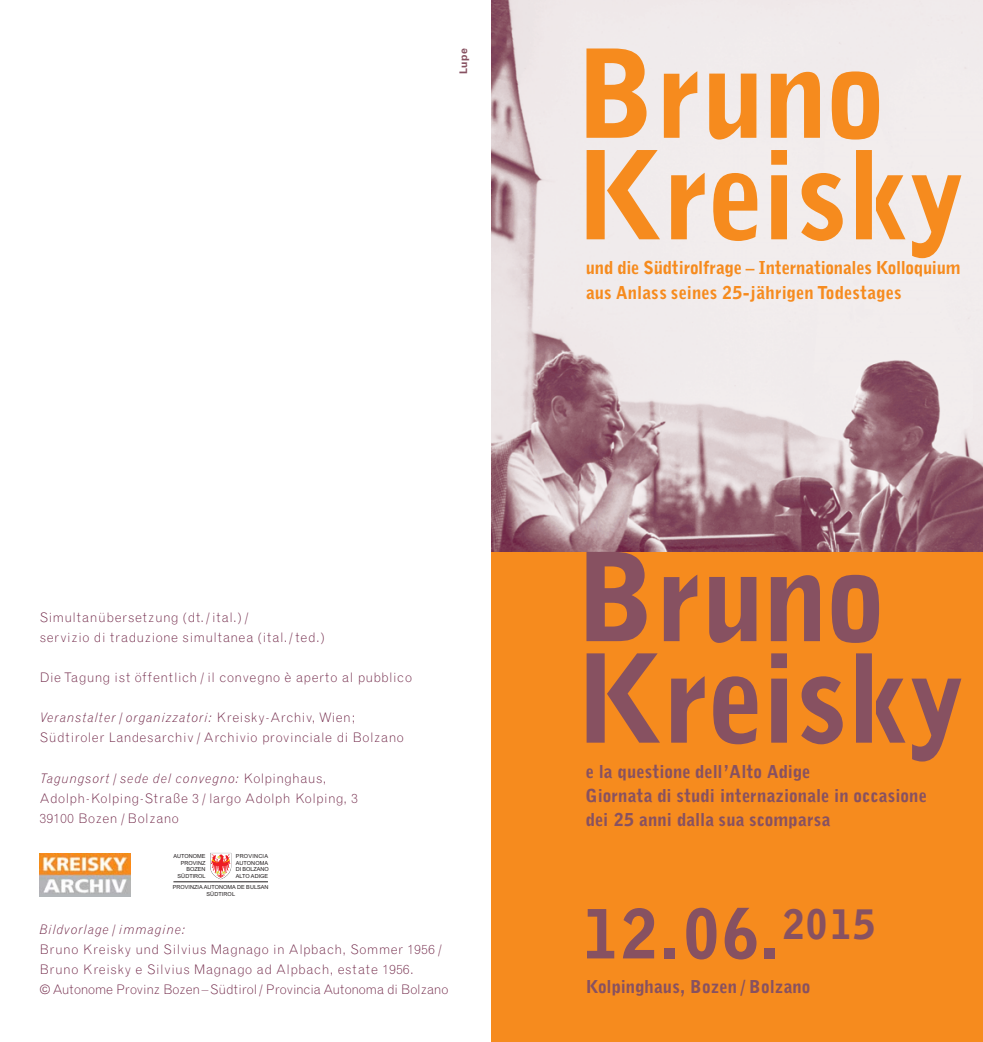
<style>
.page{position:relative;width:983px;height:1042px;background:#fff}
.page>*{position:absolute;margin:0;border:0;box-sizing:border-box;transform-origin:0 0}
.t1{font:900 119.52px/101.5px "Grotesque";letter-spacing:-.005em;color:#f68b1e}
.t2{font:900 119.52px/101.5px "Grotesque";letter-spacing:-.005em;color:#875161}
.t3{font:900 66.15px "Grotesque";color:#875161}
.t4{font:900 17.32px/24.3px "Grotesque";color:#875161}
.t5{font:900 17.32px/24.3px "Grotesque";letter-spacing:-.015em;color:#f68b1e}
.t6{font:300 13.12px/20.1px "Grotesque";letter-spacing:.035em;color:#6e2344}
.t7{font:italic 300 13.12px "Grotesque";letter-spacing:.05em;color:#6e2344}
.t8{font:700 10.5px "Univers LTCYR 65";color:#875161}
.t9{font:5.6px/6.6px "Arial";color:#231f20;text-align:right}
.s1{font-style:italic}
</style>
<div class="page">
<img style="left:491px;top:0;width:491px;height:552px">
<div style="left:491px;top:552px;width:491px;height:490px;background:#f68b1e"></div>
<hr style="left:173px;top:881px;width:95px;height:1px;background:#231f20">
<svg style="left:210px;top:853px;width:21px;height:26px"></svg>
<img style="left:40px;top:853px;width:90px;height:43px">
<p class="t8" style="left:457px;top:74px;width:28px;rotate:-90deg">Lupe</p>
<p class="t6" style="left:40px;top:608px;width:286px">Simultanübersetzung (dt./ ital.) /<br>servizio di traduzione simultanea (ital./ ted.)</p>
<p class="t6" style="left:40px;top:668px;width:373px">Die Tagung ist öffentlich / il convegno è aperto al pubblico</p>
<p class="t6" style="left:40px;top:709px;width:365px"><span class="s1">Veranstalter / organizzatori:</span> Kreisky-Archiv, Wien;<br>Südtiroler Landesarchiv / Archivio provinciale di Bolzano</p>
<p class="t6" style="left:40px;top:769px;width:319px"><span class="s1">Tagungsort / sede del convegno:</span> Kolpinghaus,<br>Adolph-Kolping-Straße 3 / largo Adolph Kolping, 3<br>39100 Bozen / Bolzano</p>
<p class="t9" style="left:173px;top:852px;width:34px">AUTONOME<br>PROVINZ<br>BOZEN<br>SÜDTIROL</p>
<p class="t9" style="left:236px;top:852px;width:34px;text-align:justify">PROVINCIA AUTONOMA DI BOLZANO ALTO ADIGE</p>
<p class="t9" style="left:173px;top:884px;width:97px;text-align:center">PROVINZIA AUTONOMA DE BULSAN<br>SÜDTIROL</p>
<p class="t7" style="left:40px;top:924px;width:147px">Bildvorlage / immagine:</p>
<p class="t6" style="left:40px;top:940px;width:410px">Bruno Kreisky und Silvius Magnago in Alpbach, Sommer 1956 /<br>Bruno Kreisky e Silvius Magnago ad Alpbach, estate 1956.<br>© Autonome Provinz Bozen – Südtirol / Provincia Autonoma di Bolzano</p>
<h1 class="t1" style="left:574px;top:51px;width:389px">Bruno<br>Kreisky</h1>
<h3 class="t5" style="left:585px;top:257px;width:376px">und die Südtirolfrage – Internationales Kolloquium aus Anlass seines 25-jährigen Todestages</h3>
<h1 class="t2" style="left:574px;top:554px;width:389px">Bruno<br>Kreisky</h1>
<h3 class="t4" style="left:585px;top:760px;width:342px">e la questione dell’Alto Adige<br>Giornata di studi internazionale in occasione dei 25 anni dalla sua scomparsa</h3>
<h2 class="t3" style="left:579px;top:909px;width:297px">12.06.<sup>2015</sup></h2>
<h3 class="t4" style="left:585px;top:976px;width:226px">Kolpinghaus, Bozen / Bolzano</h3>
</div>
